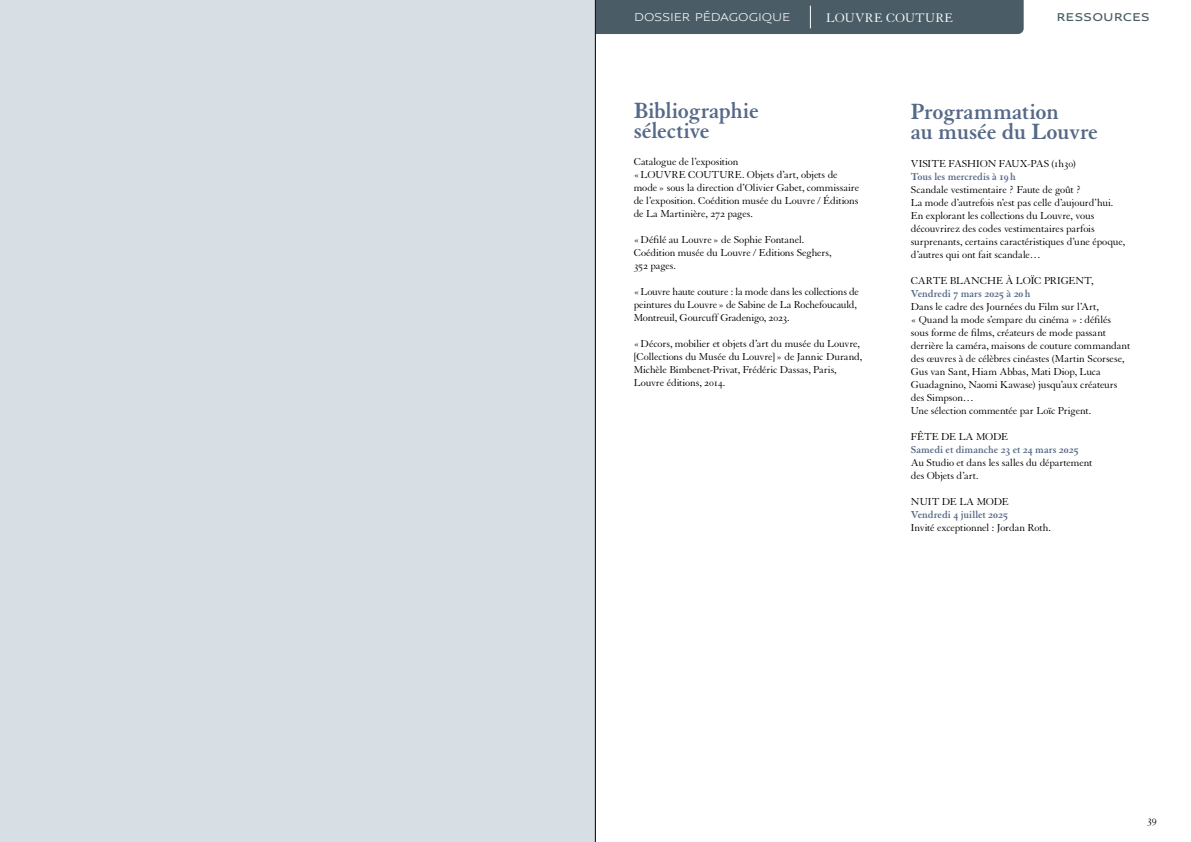
<style>
.page{position:relative;width:1191px;height:842px;background:#fff}
.page>*{position:absolute;margin:0;border:0;box-sizing:border-box;transform-origin:0 0}
.Grand_Titre__24pt{font:700 24px/20px "Granjon LT Std";letter-spacing:-.01em;color:#556988}
.t1{font:13.5px "Granjon LT Std";letter-spacing:.015em;color:#fff}
.t2{font:11.2px "Louvre Sans Reg";letter-spacing:-.015em;color:#fff}
.t3{font:11.2px "Louvre Sans Med";color:#4a5d66}
.texte_courant{font:11px/13px "Granjon LT Std";letter-spacing:-.015em;color:#000}
.texte_courant-2{font:700 11px "Granjon LT Std";color:#556988}
.exemple{font:11px "Granjon LT Std";color:#000}
</style>
<div class="page">
<div style="left:596px;top:0;width:427px;height:34px;background:#4a5d66"></div>
<div style="left:0;top:0;width:595px;height:842px;background:#d8dfe4"></div>
<hr style="left:595px;top:0;width:1px;height:842px;background:#000">
<p class="t2" style="left:634px;top:9px;width:158px">DOSSIER PÉDAGOGIQUE</p>
<p class="t1" style="left:826px;top:10px;width:128px">LOUVRE COUTURE</p>
<p class="t3" style="left:1056px;top:9px;width:95px">RESSOURCES</p>
<p class="Grand_Titre__24pt" style="left:634px;top:100px;width:127px">Bibliographie sélective</p>
<p class="texte_courant" style="left:634px;top:155px;width:106px">Catalogue de l’exposition</p>
<p class="texte_courant" style="left:634px;top:168px;width:227px">«LOUVRE COUTURE. Objets d’art, objets de mode » sous la direction d’Olivier Gabet, commissaire de l’exposition. Coédition musée du Louvre / Éditions de La Martinière, 272 pages.</p>
<p class="texte_courant" style="left:634px;top:233px;width:172px">«Défilé au Louvre» de Sophie Fontanel.</p>
<p class="texte_courant" style="left:634px;top:246px;width:199px">Coédition musée du Louvre / Editions Seghers,</p>
<p class="texte_courant" style="left:634px;top:259px;width:44px">352 pages.</p>
<p class="texte_courant" style="left:634px;top:285px;width:227px">«Louvre haute couture : la mode dans les collections de peintures du Louvre» de Sabine de La Rochefoucauld,<br>Montreuil, Gourcuff Gradenigo, 2023.</p>
<p class="texte_courant" style="left:634px;top:337px;width:230px">«Décors, mobilier et objets d’art du musée du Louvre, [Collections du Musée du Louvre] » de Jannic Durand, Michèle Bimbenet-Privat, Frédéric Dassas, Paris, Louvre éditions, 2014.</p>
<p class="Grand_Titre__24pt" style="left:910px;top:102px;width:149px">Programmation</p>
<p class="Grand_Titre__24pt" style="left:910px;top:122px;width:189px">au musée du Louvre</p>
<p class="texte_courant" style="left:910px;top:157px;width:166px">VISITE FASHION FAUX-PAS (1h30)</p>
<p class="texte_courant-2" style="left:910px;top:170px;width:106px">Tous les mercredis à 19h</p>
<p class="texte_courant" style="left:910px;top:183px;width:216px">Scandale vestimentaire ? Faute de goût ?<br>La mode d’autrefois n’est pas celle d’aujourd’hui.<br>En explorant les collections du Louvre, vous découvrirez des codes vestimentaires parfois surprenants, certains caractéristiques d’une époque, d’autres qui ont fait scandale…</p>
<p class="texte_courant" style="left:910px;top:274px;width:184px">CARTE BLANCHE À LOÏC PRIGENT,</p>
<p class="texte_courant-2" style="left:910px;top:287px;width:121px">Vendredi 7 mars 2025 à 20h</p>
<p class="texte_courant" style="left:910px;top:300px;width:221px">Dans le cadre des Journées du Film sur l’Art,<br>« Quand la mode s’empare du cinéma » : défilés sous forme de films, créateurs de mode passant derrière la caméra, maisons de couture commandant des œuvres à de célèbres cinéastes (Martin Scorsese, Gus van Sant, Hiam Abbas, Mati Diop, Luca Guadagnino, Naomi Kawase) jusqu’aux créateurs des Simpson…<br>Une sélection commentée par Loïc Prigent.</p>
<p class="texte_courant" style="left:910px;top:430px;width:99px">FÊTE DE LA MODE</p>
<p class="texte_courant-2" style="left:910px;top:443px;width:169px">Samedi et dimanche 23 et 24 mars 2025</p>
<p class="texte_courant" style="left:910px;top:456px;width:183px">Au Studio et dans les salles du département des Objets d’art.</p>
<p class="texte_courant" style="left:910px;top:495px;width:99px">NUIT DE LA MODE</p>
<p class="texte_courant-2" style="left:910px;top:508px;width:99px">Vendredi 4 juillet 2025</p>
<p class="texte_courant" style="left:910px;top:521px;width:141px">Invité exceptionnel : Jordan Roth.</p>
<p class="exemple" style="left:1147px;top:813px;width:11px">39</p>
</div>
